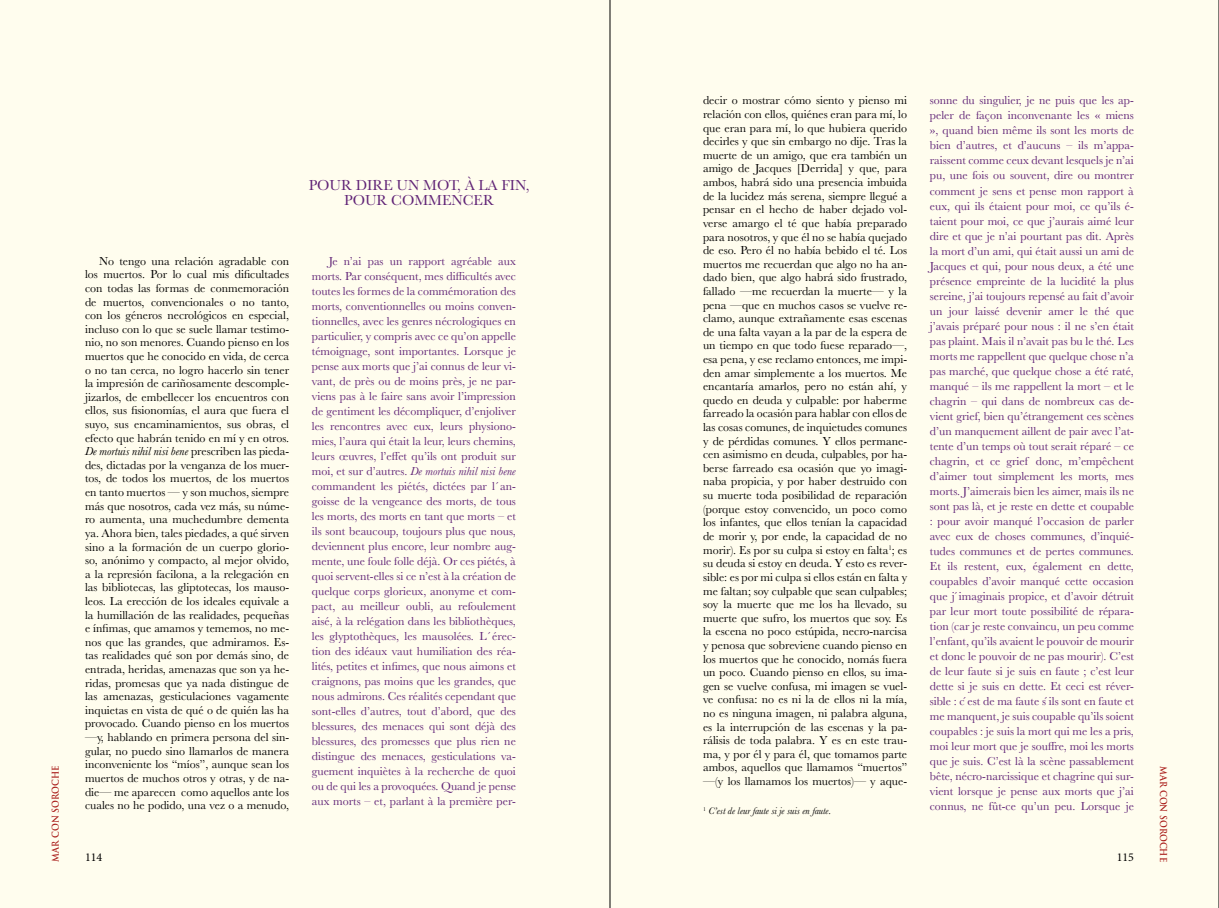
<style>
.page{position:relative;width:1219px;height:908px;background:#fff}
.page>*{position:absolute;margin:0;border:0;box-sizing:border-box;transform-origin:0 0}
.t1{font:15px/15px "Baskerville";color:#602376;text-align:center}
.t2{font:12px/13.6px "Baskerville";color:#000;text-align:justify}
.t3{font:12px/15px "Baskerville";color:#602376}
.t4{font:12px "Minion Pro";color:#000}
.t5{font:italic 10px "Baskerville";color:#000}
.t6{font:700 9.2px "Trajan Pro";color:#a81916;scale:.91 1}
.s1{font-style:italic}
.s2{font-style:normal}
</style>
<div class="page">
<div style="left:0;top:0;width:609px;height:907px;background:#fffdee"></div>
<div style="left:609px;top:0;width:610px;height:907px;background:#fffdee"></div>
<hr style="left:609px;top:0;width:1px;height:907px;background:#000">
<hr style="left:1218px;top:0;width:1px;height:907px;background:#000">
<p class="t6" style="left:50px;top:861px;width:107px;rotate:-90deg">MAR CON SOROCHE</p>
<p class="t1" style="left:309px;top:178px;width:222px">POUR DIRE UN MOT, À LA FIN,<br>POUR COMMENCER</p>
<p class="t2" style="left:85px;top:254px;width:206px;text-indent:14px">No tengo una relación agradable con los muertos. Por lo cual mis dificultades con todas las formas de conmemoración de muertos, convencionales o no tanto, con los géneros necrológicos en especial, incluso con lo que se suele llamar testimo&shy;nio, no son menores. Cuando pienso en los muertos que he conocido en vida, de cerca o no tan cerca, no logro hacerlo sin tener la impresión de cariñosamente descomple&shy;jizarlos, de embellecer los encuentros con ellos, sus fisionomías, el aura que fuera el suyo, sus encaminamientos, sus obras, el efecto que habrán tenido en mí y en otros.<br><span class="s1">De mortuis nihil nisi bene</span> prescriben las pieda&shy;des, dictadas por la venganza de los muer&shy;tos, de todos los muertos, de los muertos en tanto muertos — y son muchos, siempre más que nosotros, cada vez más, su núme&shy;ro aumenta, una muchedumbre dementa ya. Ahora bien, tales piedades, a qué sirven sino a la formación de un cuerpo glorio&shy;so, anónimo y compacto, al mejor olvido, a la represión facilona, a la relegación en las bibliotecas, las gliptotecas, los mauso&shy;leos. La erección de los ideales equivale a la humillación de las realidades, pequeñas e ínfimas, que amamos y tememos, no me&shy;nos que las grandes, que admiramos. Es&shy;tas realidades qué son por demás sino, de entrada, heridas, amenazas que son ya he&shy;ridas, promesas que ya nada distingue de las amenazas, gesticulaciones vagamente inquietas en vista de qué o de quién las ha provocado. Cuando pienso en los muertos —y, hablando en primera persona del sin&shy;gular, no puedo sino llamarlos de manera inconveniente los “míos”, aunque sean los muertos de muchos otros y otras, y de na&shy;die— me aparecen como aquellos ante los cuales no he podido, una vez o a menudo,</p>
<p class="t3" style="left:312px;top:253px;width:206px;text-indent:17px">Je n’ai pas un rapport agré able aux morts. Par conséquent, mes difficultés avec toutes les formes de la commémoration des morts, conventionnelles ou moins conven&shy;tionnelles, avec les genres nécrologiques en particulier, y compris avec ce qu’on appelle témoignage, sont importantes. Lorsque je pense aux morts que j’ai connus de leur vi&shy;vant, de près ou de moins près, je ne par&shy;viens pas à le faire sans avoir l’impression de gentiment les décompliquer, d’enjoliver les rencontres avec eux, leurs physiono&shy;mies, l’aura qui était la leur, leurs chemins, leurs œuvres, l’effet qu’ils ont produit sur moi, et sur d’autres. <span class="s1">De mortuis nihil nisi bene </span>commandent les piétés, dictées par l ́an&shy;goisse de la vengeance des morts, de tous les morts, des morts en tant que morts – et ils sont beaucoup, toujours plus que nous, deviennent plus encore, leur nombre aug&shy;mente, une foule folle déjà. Or ces piétés, à quoi servent-elles si ce n’est à la création de quelque corps glorieux, anonyme et com&shy;pact, au meilleur oubli, au refoulement aisé , à la relégation dans les bibliothèques, les glyptothèques, les mausolées. L érec&shy;tion des idé aux vaut humiliation des ré a&shy;lités, petites et infimes, que nous aimons et craignons, pas moins que les grandes, que nous admirons. Ces réalités cependant que sont-elles d’autres, tout d’abord, que des blessures, des menaces qui sont déjà des blessures, des promesses que plus rien ne distingue des menaces, gesticulations va&shy;guement inquiètes à la recherche de quoi ou de qui les a provoquées. Quand je pense aux morts – et, parlant à la première per-</p>
<p class="t2" style="left:703px;top:94px;width:206px">decir o mostrar cómo siento y pienso mi relación con ellos, quiénes eran para mí, lo que eran para mí, lo que hubiera querido decirles y que sin embargo no dije. Tras la muerte de un amigo, que era también un amigo de Jacques [Derrida] y que, para ambos, habrá sido una presencia imbuida de la lucidez más serena, siempre llegué a pensar en el hecho de haber dejado vol&shy;verse amargo el té que había preparado para nosotros, y que él no se había quejado de eso. Pero él no había bebido el té. Los muertos me recuerdan que algo no ha an&shy;dado bien, que algo habrá sido frustrado, fallado —me recuerdan la muerte— y la pena —que en muchos casos se vuelve re&shy;clamo, aunque extrañamente esas escenas de una falta vayan a la par de la espera de un tiempo en que todo fuese reparado—, esa pena, y ese reclamo entonces, me impi&shy;den amar simplemente a los muertos. Me encantaría amarlos, pero no están ahí, y quedo en deuda y culpable: por haberme farreado la ocasión para hablar con ellos de las cosas comunes, de inquietudes comunes y de pérdidas comunes. Y ellos permane&shy;cen asimismo en deuda, culpables, por ha&shy;berse farreado esa ocasión que yo imagi&shy;naba propicia, y por haber destruido con su muerte toda posibilidad de reparación (porque estoy convencido, un poco como los infantes, que ellos tenían la capacidad de morir y, por ende, la capacidad de no morir). Es por su culpa si estoy en falta<sup>1</sup>; es su deuda si estoy en deuda. Y esto es rever&shy;sible: es por mi culpa si ellos están en falta y me faltan; soy culpable que sean culpables; soy la muerte que me los ha llevado, su muerte que sufro, los muertos que soy. Es la escena no poco estúpida, necro-narcisa y penosa que sobreviene cuando pienso en los muertos que he conocido, nomás fuera un poco. Cuando pienso en ellos, su ima&shy;gen se vuelve confusa, mi imagen se vuel&shy;ve confusa: no es ni la de ellos ni la mía, no es ninguna imagen, ni palabra alguna, es la interrupción de las escenas y la pa&shy;rálisis de toda palabra. Y es en este trau&shy;ma, y por él y para él, que tomamos parte ambos, aquellos que llamamos “muertos” —(y los llamamos los muertos)— y aque-</p>
<p class="t5" style="left:703px;top:804px;width:130px"><sup>1</sup> C’est de leur faute si je suis en faute<span class="s2">.</span></p>
<p class="t3" style="left:930px;top:93px;width:206px">sonne du singulier, je ne puis que les ap&shy;peler de façon inconvenante les « miens », quand bien même ils sont les morts de bien d’autres, et d’aucuns – ils m’appa&shy;raissent comme ceux devant lesquels je n’ai pu, une fois ou souvent, dire ou montrer comment je sens et pense mon rapport à eux, qui ils étaient pour moi, ce qu’ils é- taient pour moi, ce que j’aurais aimé leur dire et que je n’ai pourtant pas dit. Après la mort d’un ami, qui était aussi un ami de Jacques et qui, pour nous deux, a été une présence empreinte de la lucidité la plus sereine, j’ai toujours repensé au fait d’avoir un jour laissé devenir amer le thé que j’avais préparé pour nous : il ne s’en était pas plaint. Mais il n’avait pas bu le thé . Les morts me rappellent que quelque chose n’a pas marché , que quelque chose a été raté , manqué – ils me rappellent la mort – et le chagrin – qui dans de nombreux cas de&shy;vient grief, bien qu’étrangement ces scènes d’un manquement aillent de pair avec l’at&shy;tente d’un temps où tout serait réparé – ce chagrin, et ce grief donc, m’empêchent d’aimer tout simplement les morts, mes morts. J’aimerais bien les aimer, mais ils ne sont pas là, et je reste en dette et coupable : pour avoir manqué l’occasion de parler avec eux de choses communes, d’inquié- tudes communes et de pertes communes.<br>Et ils restent, eux, également en dette, coupables d’avoir manqué cette occasion que j ́imaginais propice, et d’avoir détruit par leur mort toute possibilité de répara&shy;tion (car je reste convaincu, un peu comme l’enfant, qu’ils avaient le pouvoir de mourir et donc le pouvoir de ne pas mourir). C’est de leur faute si je suis en faute ; c’est leur dette si je suis en dette. Et ceci est réver&shy;sible : c ́est de ma faute s ́ils sont en faute et me manquent, je suis coupable qu’ils soient coupables : je suis la mort qui me les a pris, moi leur mort que je souffre, moi les morts que je suis. C’est là la scène passablement bête, nécro-narcissique et chagrine qui sur&shy;vient lorsque je pense aux morts que j’ai connus, ne fût-ce qu’un peu. Lorsque je</p>
<p class="t4" style="left:85px;top:849px;width:19px">114</p>
<p class="t4" style="left:1117px;top:849px;width:19px">115</p>
<p class="t6" style="left:1169px;top:765px;width:107px;rotate:90deg">MAR CON SOROCHE</p>
</div>
